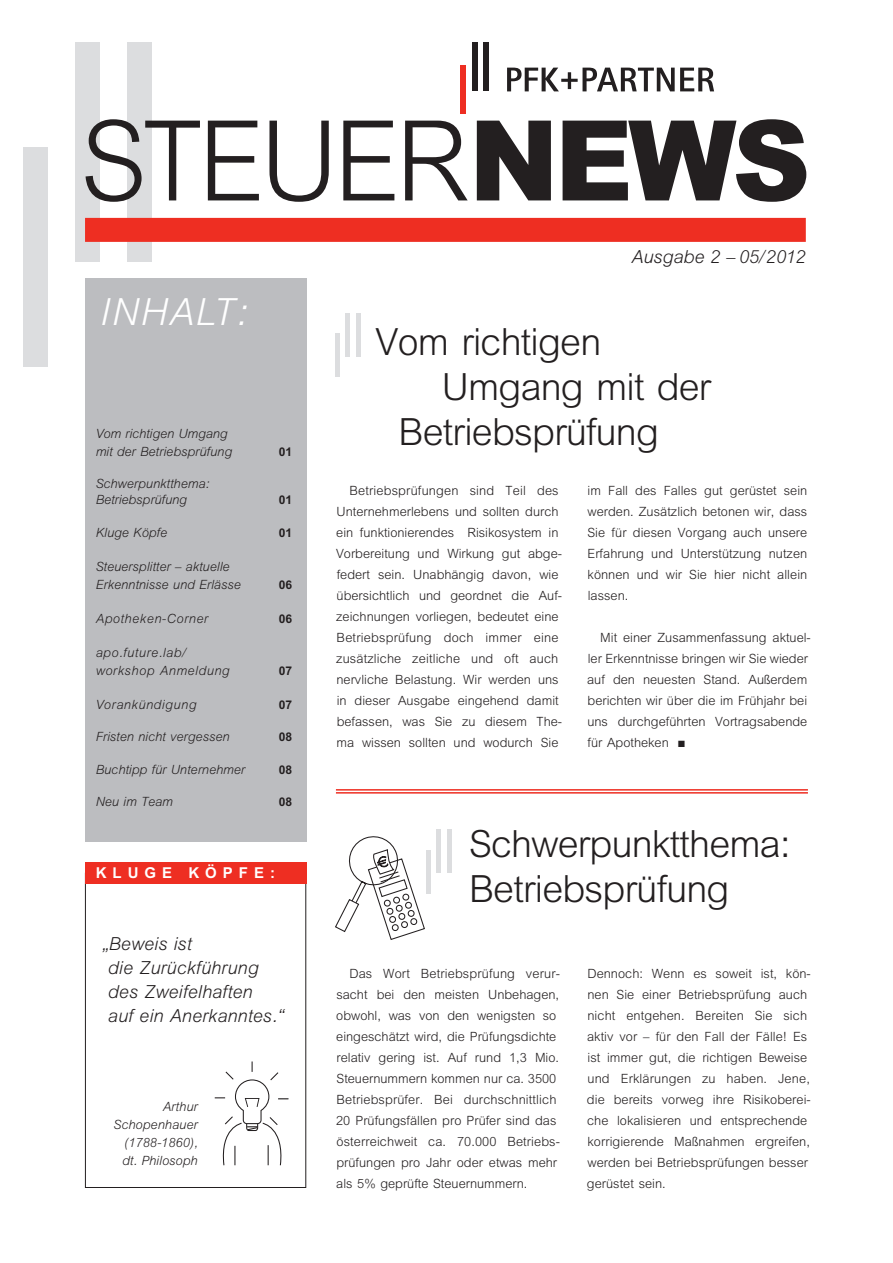
<style>
.page{position:relative;width:893px;height:1263px;background:#fff}
.page>*{position:absolute;margin:0;border:0;box-sizing:border-box;transform-origin:0 0}
.t1{font:300 111.45px "M Arial";letter-spacing:-.04em;color:#231f20}
.t2{font:300 37.5px/45px "M Arial";letter-spacing:-.02em;color:#231f20}
.t3{font:italic 300 37.5px "M Arial";letter-spacing:.04em;color:#fff}
.t4{font:italic 300 18px/24px "M Arial";letter-spacing:.005em;color:#231f20}
.t5{font:700 15px "M Arial";letter-spacing:.4em;color:#fff}
.t6{font:300 12.75px/21px "M Arial";color:#231f20}
.t7{font:italic 300 12.75px/18px "M Arial";color:#231f20}
.t8{font:italic 300 12.75px/18px "M Arial";letter-spacing:.04em;color:#231f20}
.t9{font:700 12px "M Arial";color:#231f20}
.s1{font-weight:900}
</style>
<div class="page">
<div style="left:128px;top:43px;width:24px;height:219px;background:#dcdddf"></div>
<div style="left:76px;top:43px;width:24px;height:219px;background:#dcdddf"></div>
<div style="left:24px;top:147px;width:24px;height:220px;background:#dcdddf"></div>
<div style="left:85px;top:218px;width:721px;height:24px;background:#ee2e22"></div>
<div style="left:85px;top:279px;width:221px;height:563px;background:#bcbdc0"></div>
<svg style="left:507px;top:68px;width:207px;height:23px"></svg>
<div style="left:484px;top:43px;width:5px;height:48px;background:#231f20"></div>
<div style="left:472px;top:43px;width:6px;height:48px;background:#231f20"></div>
<div style="left:461px;top:66px;width:5px;height:48px;background:#ee2e22"></div>
<div style="left:85px;top:873px;width:221px;height:315px;border:1px solid #231f20"></div>
<div style="left:85px;top:862px;width:221px;height:21px;background:#ee2e22"></div>
<svg style="left:214px;top:1061px;width:74px;height:105px"></svg>
<hr style="left:356px;top:313px;width:4px;height:43px;background:#dcdddf">
<div style="left:345px;top:313px;width:5px;height:43px;background:#dcdddf"></div>
<div style="left:335px;top:333px;width:5px;height:44px;background:#dcdddf"></div>
<hr style="left:336px;top:789px;width:472px;height:1px;background:#ee2e22">
<hr style="left:336px;top:792px;width:472px;height:2px;background:#ee2e22">
<div style="left:447px;top:829px;width:5px;height:44px;background:#dcdddf"></div>
<div style="left:436px;top:829px;width:5px;height:44px;background:#dcdddf"></div>
<div style="left:426px;top:849px;width:5px;height:44px;background:#dcdddf"></div>
<svg style="left:335px;top:836px;width:90px;height:104px"></svg>
<h1 class="t1" style="left:81px;top:98px;width:731px">STEUER<span class="s1">NEWS</span></h1>
<h2 class="t3" style="left:100px;top:291px;width:148px">INHALT:</h2>
<p class="t7" style="left:96px;top:424px;width:138px">Vom richtigen Umgang mit der Betriebsprüfung</p>
<p class="t7" style="left:96px;top:475px;width:115px;line-height:16.2px">Schwerpunktthema:<br>Betriebsprüfung</p>
<p class="t9" style="left:279px;top:445px;width:15px">01</p>
<p class="t9" style="left:279px;top:493px;width:15px">01</p>
<p class="t7" style="left:96px;top:523px;width:73px">Kluge Köpfe</p>
<p class="t9" style="left:279px;top:525px;width:15px">01</p>
<p class="t7" style="left:96px;top:557px;width:147px">Steuersplitter – aktuelle<br>Erkenntnisse und Erlässe</p>
<p class="t9" style="left:279px;top:577px;width:15px">06</p>
<p class="t8" style="left:96px;top:609px;width:114px">Apotheken-Corner</p>
<p class="t9" style="left:279px;top:612px;width:15px">06</p>
<p class="t8" style="left:96px;top:643px;width:136px">apo.future.lab/ workshop Anmeldung</p>
<p class="t9" style="left:279px;top:664px;width:15px">07</p>
<p class="t8" style="left:96px;top:695px;width:102px">Vorankündigung</p>
<p class="t9" style="left:279px;top:698px;width:15px">07</p>
<p class="t7" style="left:96px;top:728px;width:135px">Fristen nicht vergessen</p>
<p class="t9" style="left:279px;top:730px;width:15px">08</p>
<p class="t7" style="left:96px;top:760px;width:151px">Buchtipp für Unternehmer</p>
<p class="t9" style="left:279px;top:762px;width:15px">08</p>
<p class="t7" style="left:96px;top:792px;width:79px">Neu im Team</p>
<p class="t9" style="left:279px;top:795px;width:15px">08</p>
<p class="t5" style="left:96px;top:864px;width:181px">KLUGE KÖPFE:</p>
<h3 class="t4" style="left:108px;top:932px;width:178px;text-indent:-6px">„Beweis ist<br>die Zurückführung des Zweifelhaften<br>auf ein Anerkanntes.“</h3>
<p class="t7" style="left:114px;top:1097px;width:86px;text-align:right">Arthur<br>Schopenhauer (1788-1860), dt. Philosoph</p>
<h3 class="t4" style="left:632px;top:244px;width:176px">Ausgabe 2 – 05/2012</h3>
<h2 class="t2" style="left:376px;top:320px;width:227px">Vom richtigen</h2>
<h2 class="t2" style="left:442px;top:365px;width:271px">Umgang mit der</h2>
<h2 class="t2" style="left:399px;top:410px;width:262px">Betriebsprüfung</h2>
<p class="t6" style="left:336px;top:480px;width:227px;text-indent:13px">Betriebsprüfungen sind Teil des Unternehmerlebens und sollten durch ein funktionierendes Risikosystem in Vorbereitung und Wirkung gut abge&shy;federt sein. Unabhängig davon, wie übersichtlich und geordnet die Auf&shy;zeichnungen vorliegen, bedeutet eine Betriebsprüfung doch immer eine zusätzliche zeitliche und oft auch nervliche Belastung. Wir werden uns in dieser Ausgabe eingehend damit befassen, was Sie zu diesem The&shy;ma wissen sollten und wodurch Sie</p>
<p class="t6" style="left:587px;top:480px;width:221px;text-align:justify">im Fall des Falles gut gerüstet sein werden. Zusätzlich betonen wir, dass Sie für diesen Vorgang auch unsere Erfahrung und Unterstützung nutzen können und wir Sie hier nicht allein lassen.</p>
<p class="t6" style="left:587px;top:627px;width:225px;text-indent:13px">Mit einer Zusammenfassung aktuel&shy;ler Erkenntnisse bringen wir Sie wieder auf den neuesten Stand. Außerdem berichten wir über die im Frühjahr bei uns durchgeführten Vortragsabende für Apotheken ■</p>
<h2 class="t2" style="left:469px;top:821px;width:323px">Schwerpunktthema:<br>Betriebsprüfung</h2>
<p class="t6" style="left:336px;top:963px;width:225px;text-indent:13px">Das Wort Betriebsprüfung verur&shy;sacht bei den meisten Unbehagen, obwohl, was von den wenigsten so eingeschätzt wird, die Prüfungsdichte relativ gering ist. Auf rund 1,3 Mio.<br>Steuernummern kommen nur ca. 3500<br>Betriebsprüfer. Bei durchschnittlich 20 Prüfungsfällen pro Prüfer sind das österreichweit ca. 70.000 Betriebs&shy;prüfungen pro Jahr oder etwas mehr als 5% geprüfte Steuernummern.</p>
<p class="t6" style="left:587px;top:963px;width:225px">Dennoch: Wenn es soweit ist, kön&shy;nen Sie einer Betriebsprüfung auch nicht entgehen. Bereiten Sie sich aktiv vor – für den Fall der Fälle! Es ist immer gut, die richtigen Beweise und Erklärungen zu haben. Jene, die bereits vorweg ihre Risikoberei&shy;che lokalisieren und entsprechende korrigierende Maßnahmen ergreifen, werden bei Betriebsprüfungen besser gerüstet sein.</p>
</div>
